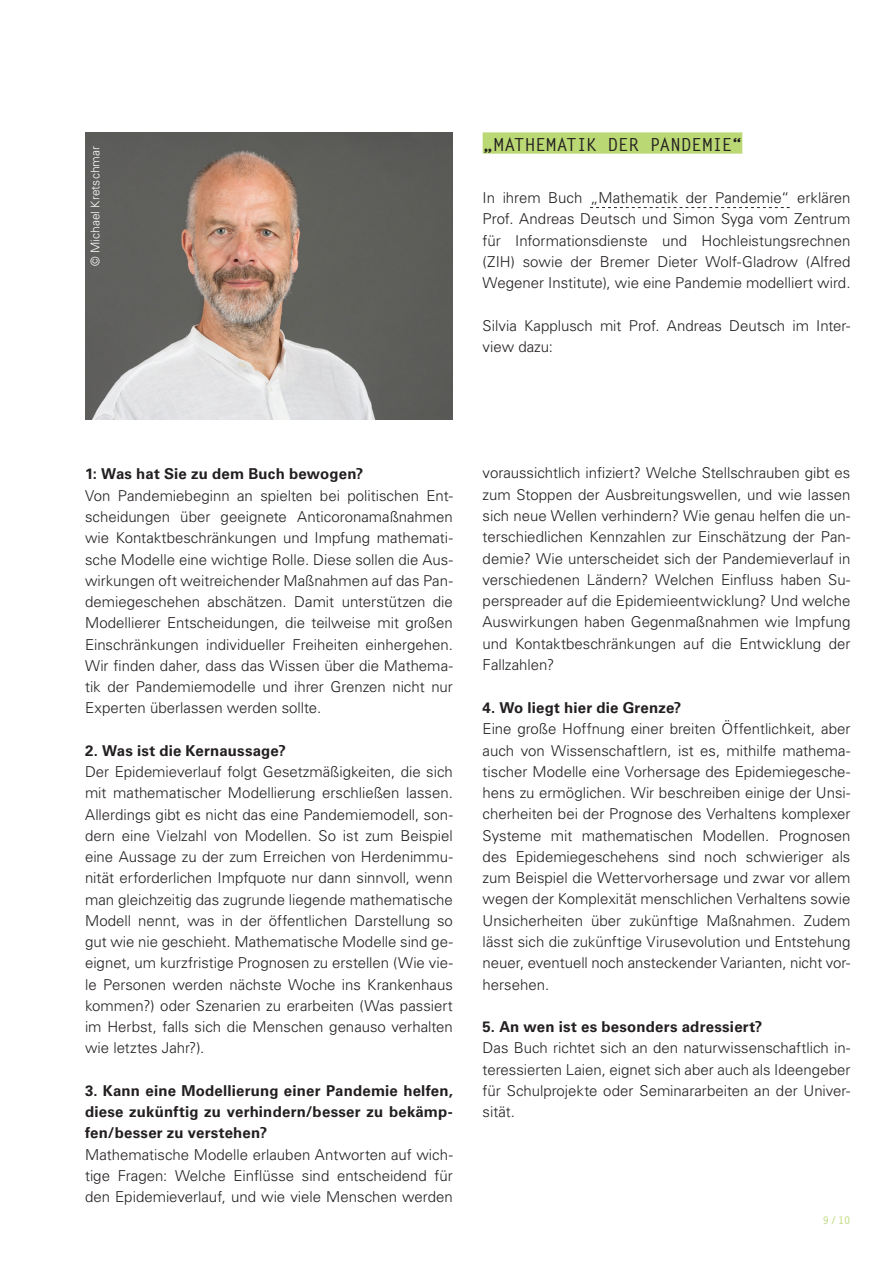
<style>
.page{position:relative;width:893px;height:1263px;background:#fff}
.page>*{position:absolute;margin:0;border:0;box-sizing:border-box;transform-origin:0 0}
.t1{font:700 18px "Letter Gothic Std";letter-spacing:-.02em;color:#231f20}
.t2{font:300 15px/21.3px "Univers LT Std";color:#231f20}
.Überschrift_2{font:300 12px "Univers LT Std";letter-spacing:.005em;color:#fff}
.t3{font:700 10.5px "Letter Gothic Std";color:#bad874}
.s1{font-weight:700}
</style>
<div class="page">
<div style="left:483px;top:132px;width:259px;height:22px;background:#bad874"></div>
<svg style="left:590px;top:207px;width:200px;height:1px"></svg>
<img style="left:85px;top:132px;width:368px;height:287px">
<h2 class="Überschrift_2" style="left:88px;top:266px;width:122px;rotate:-90deg">© Michael Kretschmar</h2>
<h2 class="t1" style="left:483px;top:133px;width:261px">„MATHEMATIK DER PANDEMIE“</h2>
<p class="t2" style="left:483px;top:187px;width:369px;text-align:justify">In ihrem Buch „Mathematik der Pandemie“ erklären Prof. Andreas Deutsch und Simon Syga vom Zentrum für Informationsdienste und Hochleistungsrechnen (ZIH) sowie der Bremer Dieter Wolf-Gladrow (Alfred Wegener Institute), wie eine Pandemie modelliert wird.</p>
<p class="t2" style="left:483px;top:315px;width:369px">Silvia Kapplusch mit Prof. Andreas Deutsch im Inter&shy;view dazu:</p>
<p class="t2" style="left:85px;top:463px;width:369px"><span class="s1">1: Was hat Sie zu dem Buch bewogen?<br></span>Von Pandemiebeginn an spielten bei politischen Ent&shy;scheidungen über geeignete Anticoronamaßnahmen wie Kontaktbeschränkungen und Impfung mathemati&shy;sche Modelle eine wichtige Rolle. Diese sollen die Aus&shy;wirkungen oft weitreichender Maßnahmen auf das Pan&shy;demiegeschehen abschätzen. Damit unterstützen die Modellierer Entscheidungen, die teilweise mit großen Einschränkungen individueller Freiheiten einhergehen.<br>Wir finden daher, dass das Wissen über die Mathema&shy;tik der Pandemiemodelle und ihrer Grenzen nicht nur Experten überlassen werden sollte.</p>
<p class="t2" style="left:85px;top:740px;width:369px"><span class="s1">2. Was ist die Kernaussage?<br></span>Der Epidemieverlauf folgt Gesetzmäßigkeiten, die sich mit mathematischer Modellierung erschließen lassen.<br>Allerdings gibt es nicht das eine Pandemiemodell, son&shy;dern eine Vielzahl von Modellen. So ist zum Beispiel eine Aussage zu der zum Erreichen von Herdenimmu&shy;nität erforderlichen Impfquote nur dann sinnvoll, wenn man gleichzeitig das zugrunde liegende mathematische Modell nennt, was in der öffentlichen Darstellung so gut wie nie geschieht. Mathematische Modelle sind ge&shy;eignet, um kurzfristige Prognosen zu erstellen (Wie vie&shy;le Personen werden nächste Woche ins Krankenhaus kommen?) oder Szenarien zu erarbeiten (Was passiert im Herbst, falls sich die Menschen genauso verhalten wie letztes Jahr?).</p>
<p class="t2" style="left:85px;top:1080px;width:369px"><span class="s1">3. Kann eine Modellierung einer Pandemie helfen, diese zukünftig zu verhindern/besser zu bekämp&shy;fen/besser zu verstehen?<br></span>Mathematische Modelle erlauben Antworten auf wich&shy;tige Fragen: Welche Einflüsse sind entscheidend für den Epidemieverlauf, und wie viele Menschen werden</p>
<p class="t2" style="left:483px;top:462px;width:369px;text-align:justify">voraussichtlich infiziert? Welche Stellschrauben gibt es zum Stoppen der Ausbreitungswellen, und wie lassen sich neue Wellen verhindern? Wie genau helfen die un&shy;terschiedlichen Kennzahlen zur Einschätzung der Pan&shy;demie? Wie unterscheidet sich der Pandemieverlauf in verschiedenen Ländern? Welchen Einfluss haben Su&shy;perspreader auf die Epidemieentwicklung? Und welche Auswirkungen haben Gegenmaßnahmen wie Impfung und Kontaktbeschränkungen auf die Entwicklung der Fallzahlen?</p>
<p class="t2" style="left:483px;top:697px;width:369px"><span class="s1">4. Wo liegt hier die Grenze?<br></span>Eine große Hoffnung einer breiten Öffentlichkeit, aber auch von Wissenschaftlern, ist es, mithilfe mathema&shy;tischer Modelle eine Vorhersage des Epidemiegesche&shy;hens zu ermöglichen. Wir beschreiben einige der Unsi&shy;cherheiten bei der Prognose des Verhaltens komplexer Systeme mit mathematischen Modellen. Prognosen des Epidemiegeschehens sind noch schwieriger als zum Beispiel die Wettervorhersage und zwar vor allem wegen der Komplexität menschlichen Verhaltens sowie Unsicherheiten über zukünftige Maßnahmen. Zudem lässt sich die zukünftige Virusevolution und Entstehung neuer, eventuell noch ansteckender Varianten, nicht vor&shy;hersehen.</p>
<p class="t2" style="left:483px;top:1016px;width:369px"><span class="s1">5. An wen ist es besonders adressiert?<br></span>Das Buch richtet sich an den naturwissenschaftlich in&shy;teressierten Laien, eignet sich aber auch als Ideengeber für Schulprojekte oder Seminararbeiten an der Univer&shy;sität.</p>
<p class="t3" style="left:823px;top:1213px;width:29px">9/10</p>
</div>
